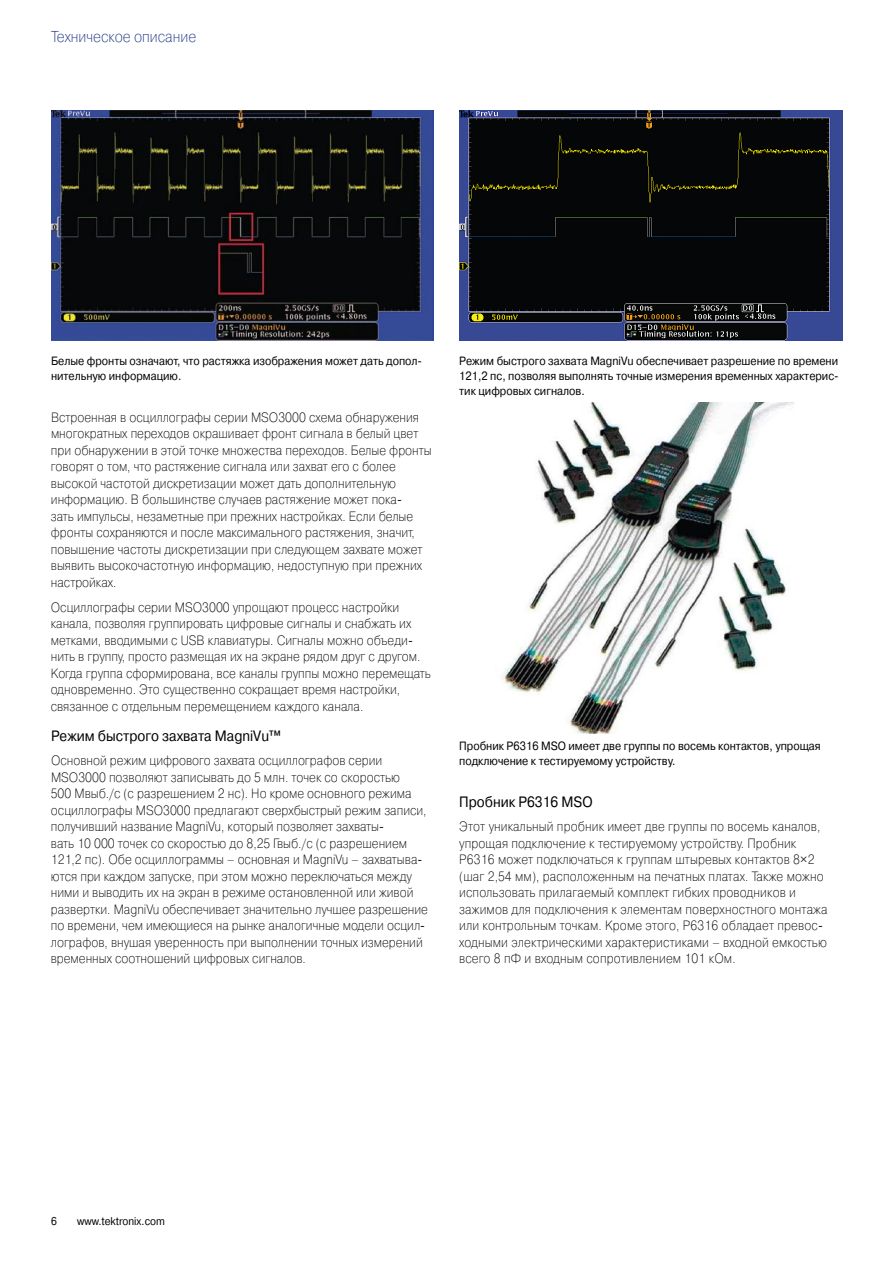
<style>
.page{position:relative;width:893px;height:1263px;background:#fff}
.page>*{position:absolute;margin:0;border:0;box-sizing:border-box;transform-origin:0 0}
.t1{font:15.75px "Pragmatica Light C";color:#1a3281;scale:.9 1}
.t2{font:15px "Pragmatica C";color:#000;scale:.9 1}
.t3{font:13.5px/16.5px "Pragmatica Light C";color:#000;scale:.9 1}
.t4{font:12px/15px "Pragmatica C";color:#000;scale:.9 1}
.t5{font:11.25px "Pragmatica C";color:#000;scale:.9 1}
.s1{font-family:"Pragmatica Cond";font-weight:300}
</style>
<div class="page">
<img style="left:51px;top:111px;width:383px;height:229px">
<img style="left:459px;top:111px;width:383px;height:229px">
<img style="left:501px;top:403px;width:293px;height:330px">
<p class="t1" style="left:51px;top:28px;width:163px">Техническое описание</p>
<p class="t4" style="left:51px;top:354px;width:414px">Белые фронты означают, что растяжка изображения может дать допол&shy;нительную информацию.</p>
<p class="t4" style="left:459px;top:354px;width:423px;text-align:justify">Режим быстрого захвата MagniVu обеспечивает разрешение по времени 121,2 пс, позволяя выполнять точные измерения временных характерис&shy;тик цифровых сигналов.</p>
<p class="t3" style="left:51px;top:409px;width:425px">Встроенная в осциллографы серии MSO3000 схема обнаружения многократных переходов окрашивает фронт сигнала в белый цвет при обнаружении в этой точке множества переходов. Белые фронты говорят о том, что растяжение сигнала или захват его с более высокой частотой дискретизации может дать дополнительную информацию. В большинстве случаев растяжение может пока-<br>зать импульсы, незаметные при прежних настройках. Если белые фронты сохраняются и после максимального растяжения, значит, повышение частоты дискретизации при следующем захвате может выявить высокочастотную информацию, недоступную при прежних настройках.</p>
<p class="t3" style="left:51px;top:599px;width:424px">Осциллографы серии MSO3000 упрощают процесс настройки канала, позволяя группировать цифровые сигналы и снабжать их метками, вводимыми с USB клавиатуры. Сигналы можно объеди&shy;нить в группу, просто размещая их на экране рядом друг с другом.<br>Когда группа сформирована, все каналы группы можно перемещать одновременно. Это существенно сокращает время настройки, связанное с отдельным перемещением каждого канала.</p>
<p class="t2" style="left:51px;top:728px;width:257px">Режим быстрого захвата MagniVu™</p>
<p class="t3" style="left:51px;top:753px;width:421px">Основной режим цифрового захвата осциллографов серии MSO3000 позволяют записывать до 5 млн. точек со скоростью<br>500 Мвыб./с (с разрешением 2 нс). Но кроме основного режима осциллографы MSO3000 предлагают сверхбыстрый режим записи, получивший название MagniVu, который позволяет захваты-<br>вать 10 000 точек со скоростью до 8,25 Гвыб./с (с разрешением 121,2 пс). Обе осциллограммы – основная и MagniVu – захватыва&shy;ются при каждом запуске, при этом можно переключаться между ними и выводить их на экран в режиме остановленной или живой развертки. MagniVu обеспечивает значительно лучшее разрешение по времени, чем имеющиеся на рынке аналогичные модели осцил&shy;лографов, внушая уверенность при выполнении точных измерений временных соотношений цифровых сигналов.</p>
<p class="t4" style="left:459px;top:739px;width:403px">Пробник P6316 MSO имеет две группы по восемь контактов, упрощая подключение к тестируемому устройству.</p>
<p class="t2" style="left:459px;top:793px;width:150px">Пробник P6316 MSO</p>
<p class="t3" style="left:459px;top:818px;width:411px">Этот уникальный пробник имеет две группы по восемь каналов, упрощая подключение к тестируемому устройству. Пробник Р6316 может подключаться к группам штыревых контактов 8<span class="s1">×</span>2 (шаг 2,54 мм), расположенным на печатных платах. Также можно использовать прилагаемый комплект гибких проводников и зажимов для подключения к элементам поверхностного монтажа или контрольным точкам. Кроме этого, P6316 обладает превос&shy;ходными электрическими характеристиками – входной емкостью всего 8 пФ и входным сопротивлением 101 кОм.</p>
<p class="t5" style="left:51px;top:1215px;width:8px">6</p>
<p class="t5" style="left:77px;top:1215px;width:99px">www.tektronix.com</p>
</div>
